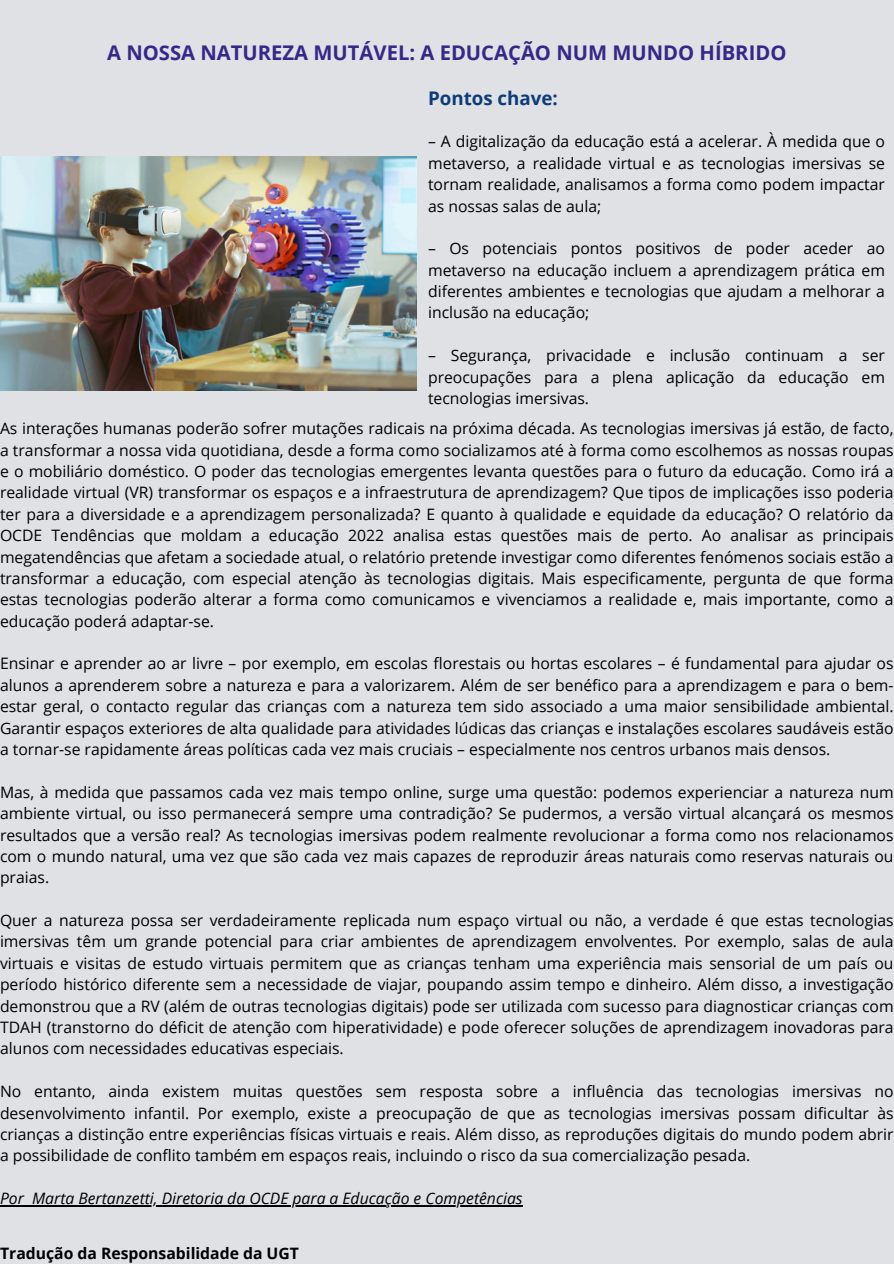
<style>
.page{position:relative;width:894px;height:1264px;background:#fff}
.page>*{position:absolute;margin:0;border:0;box-sizing:border-box;transform-origin:0 0}
.t1{font:700 20.25px "Open Sans";color:#362789}
.t2{font:700 18.75px "Open Sans";color:#0e3c79}
.t3{font:15.75px/21.3px "Open Sans";color:#000;text-align:justify}
.t4{font:italic 15.75px "Open Sans";color:#000}
.t5{font:700 15.75px "Open Sans";color:#000}
</style>
<div class="page">
<div style="left:0;top:0;width:893px;height:1263px;background:#dfe1e4"></div>
<svg style="left:0;top:1205px;width:32px;height:1px"></svg>
<hr style="left:32px;top:1205px;width:490px;height:1px;background:#000">
<img style="left:0;top:156px;width:416px;height:234px">
<p class="t1" style="left:107px;top:38px;width:680px">A NOSSA NATUREZA MUTÁVEL: A EDUCAÇÃO NUM MUNDO HÍBRIDO</p>
<p class="t2" style="left:428px;top:85px;width:131px">Pontos chave:</p>
<p class="t3" style="left:428px;top:131px;width:458px">– A digitalização da educação está a acelerar. À medida que o metaverso, a realidade virtual e as tecnologias imersivas se tornam realidade, analisamos a forma como podem impactar as nossas salas de aula;</p>
<p class="t3" style="left:428px;top:237px;width:458px">– Os potenciais pontos positivos de poder aceder ao metaverso na educação incluem a aprendizagem prática em diferentes ambientes e tecnologias que ajudam a melhorar a inclusão na educação;</p>
<h3 class="t3" style="left:428px;top:344px;width:458px">– Segurança, privacidade e inclusão continuam a ser preocupações para a plena aplicação da educação em tecnologias imersivas.</h3>
<h1 class="t3" style="left:0;top:417px;width:894px">As interações humanas poderão sofrer mutações radicais na próxima década. As tecnologias imersivas já estão, de facto, a transformar a nossa vida quotidiana, desde a forma como socializamos até à forma como escolhemos as nossas roupas e o mobiliário doméstico. O poder das tecnologias emergentes levanta questões para o futuro da educação. Como irá a realidade virtual (VR) transformar os espaços e a infraestrutura de aprendizagem? Que tipos de implicações isso poderia ter para a diversidade e a aprendizagem personalizada? E quanto à qualidade e equidade da educação? O relatório da OCDE Tendências que moldam a educação 2022 analisa estas questões mais de perto. Ao analisar as principais megatendências que afetam a sociedade atual, o relatório pretende investigar como diferentes fenómenos sociais estão a transformar a educação, com especial atenção às tecnologias digitais. Mais especificamente, pergunta de que forma estas tecnologias poderão alterar a forma como comunicamos e vivenciamos a realidade e, mais importante, como a educação poderá adaptar-se.</h1>
<p class="t3" style="left:0;top:652px;width:894px">Ensinar e aprender ao ar livre – por exemplo, em escolas florestais ou hortas escolares – é fundamental para ajudar os alunos a aprenderem sobre a natureza e para a valorizarem. Além de ser benéfico para a aprendizagem e para o bem&shy;estar geral, o contacto regular das crianças com a natureza tem sido associado a uma maior sensibilidade ambiental.<br>Garantir espaços exteriores de alta qualidade para atividades lúdicas das crianças e instalações escolares saudáveis estão a tornar-se rapidamente áreas políticas cada vez mais cruciais – especialmente nos centros urbanos mais densos.</p>
<h2 class="t3" style="left:0;top:781px;width:894px">Mas, à medida que passamos cada vez mais tempo online, surge uma questão: podemos experienciar a natureza num ambiente virtual, ou isso permanecerá sempre uma contradição? Se pudermos, a versão virtual alcançará os mesmos resultados que a versão real? As tecnologias imersivas podem realmente revolucionar a forma como nos relacionamos com o mundo natural, uma vez que são cada vez mais capazes de reproduzir áreas naturais como reservas naturais ou praias.</h2>
<p class="t3" style="left:0;top:909px;width:894px">Quer a natureza possa ser verdadeiramente replicada num espaço virtual ou não, a verdade é que estas tecnologias imersivas têm um grande potencial para criar ambientes de aprendizagem envolventes. Por exemplo, salas de aula virtuais e visitas de estudo virtuais permitem que as crianças tenham uma experiência mais sensorial de um país ou período histórico diferente sem a necessidade de viajar, poupando assim tempo e dinheiro. Além disso, a investigação demonstrou que a RV (além de outras tecnologias digitais) pode ser utilizada com sucesso para diagnosticar crianças com TDAH (transtorno do déficit de atenção com hiperatividade) e pode oferecer soluções de aprendizagem inovadoras para alunos com necessidades educativas especiais.</p>
<p class="t3" style="left:0;top:1080px;width:894px">No entanto, ainda existem muitas questões sem resposta sobre a influência das tecnologias imersivas no desenvolvimento infantil. Por exemplo, existe a preocupação de que as tecnologias imersivas possam dificultar às crianças a distinção entre experiências físicas virtuais e reais. Além disso, as reproduções digitais do mundo podem abrir a possibilidade de conflito também em espaços reais, incluindo o risco da sua comercialização pesada.</p>
<p class="t4" style="left:0;top:1187px;width:25px">Por</p>
<p class="t4" style="left:32px;top:1187px;width:492px">Marta Bertanzetti, Diretoria da OCDE para a Educação e Competências</p>
<p class="t5" style="left:0;top:1242px;width:300px">Tradução da Responsabilidade da UGT</p>
</div>
